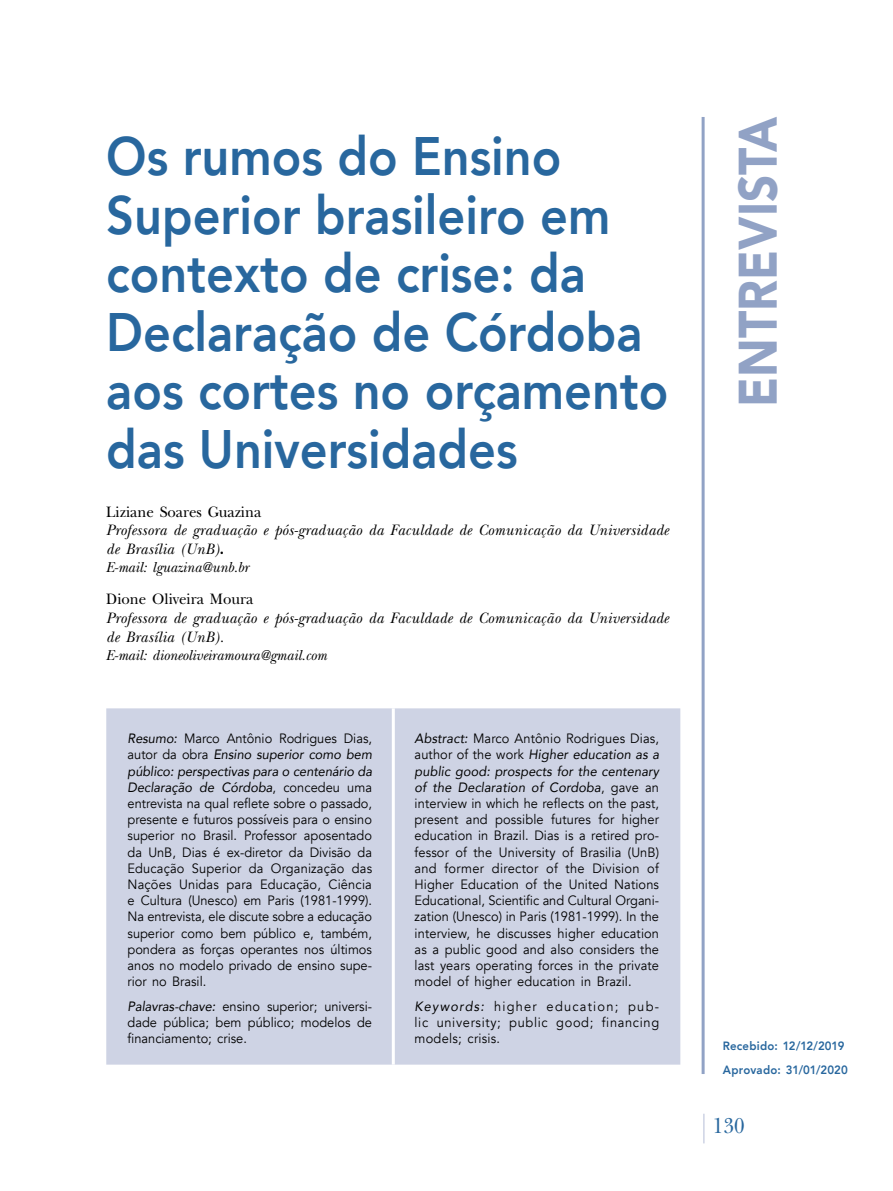
<style>
.page{position:relative;width:893px;height:1191px;background:#fff}
.page>*{position:absolute;margin:0;border:0;box-sizing:border-box;transform-origin:0 0}
.t1{font:800 54px/58.5px "Avenir";color:#28679e;scale:.9 1}
.t2{font:900 54px "Avenir";color:#91a2c5;scale:.88 1}
.t3{font:22.5px "New Baskerville Std";color:#28679e;scale:.9 1}
.t4{font:italic 15.75px/18.9px "New Baskerville Std";letter-spacing:.02em;color:#000;scale:.95 1}
.t5{font:15.75px "New Baskerville Std";color:#000;scale:.95 1}
.t6{font:italic 15px "New Baskerville Std";color:#000;scale:.95 1}
.t7{font:13.5px/16.2px "Avenir";color:#000;text-align:justify;scale:.95 1}
.t8{font:800 12px/24px "Avenir";letter-spacing:.015em;color:#28679e;scale:.95 1}
.s1{font-weight:700;font-style:normal}
.s2{font-style:italic}
</style>
<div class="page">
<hr style="left:702px;top:117px;width:3px;height:957px;background:#91a2c5">
<hr style="left:703px;top:1113px;width:2px;height:30px;background:#ced3e4">
<div style="left:106px;top:708px;width:574px;height:356px;background:#ced3e4"></div>
<hr style="left:392px;top:708px;width:3px;height:356px;background:#fff">
<h1 class="t1" style="left:106px;top:127px;width:626px">Os rumos do Ensino<br>Superior brasileiro em contexto de crise: da<br>Declaração de Córdoba aos cortes no orçamento das Universidades</h1>
<p class="t5" style="left:106px;top:502px;width:165px">Liziane Soares Guazina</p>
<p class="t4" style="left:106px;top:521px;width:593px">Professora de graduação e pós-graduação da Faculdade de Comunicação da Universidade de Brasília (UnB)<span class="s1">.</span></p>
<p class="t6" style="left:106px;top:559px;width:151px">E-mail: lguazina@unb.br</p>
<p class="t5" style="left:106px;top:590px;width:156px">Dione Oliveira Moura</p>
<p class="t4" style="left:106px;top:608px;width:593px">Professora de graduação e pós-graduação da Faculdade de Comunicação da Universidade de Brasília (UnB).</p>
<p class="t6" style="left:106px;top:646px;width:234px">E-mail: dioneoliveiramoura@gmail.com</p>
<p class="t7" style="left:128px;top:730px;width:259px"><span class="s2">Resumo:</span> Marco Antônio Rodrigues Dias, autor da obra <span class="s2">Ensino superior como bem público: perspectivas para o centenário da Declaração de Córdoba</span>, concedeu uma entrevista na qual reflete sobre o passado, presente e futuros possíveis para o ensino superior no Brasil. Professor aposentado da UnB, Dias é ex-diretor da Divisão da Educação Superior da Organização das Nações Unidas para Educação, Ciência e Cultura (Unesco) em Paris (1981-1999).<br>Na entrevista, ele discute sobre a educação superior como bem público e, também, pondera as forças operantes nos últimos anos no modelo privado de ensino supe&shy;rior no Brasil.</p>
<p class="t7" style="left:128px;top:998px;width:259px"><span class="s2">Palavras-chave:</span> ensino superior; universi&shy;dade pública; bem público; modelos de financiamento; crise.</p>
<p class="t7" style="left:415px;top:730px;width:259px"><span class="s2">Abstract:</span> Marco Antônio Rodrigues Dias, author of the work <span class="s2">Higher education as a public good: prospects for the centenary of the Declaration of Cordoba</span>, gave an interview in which he reflects on the past, present and possible futures for higher education in Brazil. Dias is a retired pro&shy;fessor of the University of Brasilia (UnB) and former director of the Division of Higher Education of the United Nations Educational, Scientific and Cultural Organi&shy;zation (Unesco) in Paris (1981-1999). In the interview, he discusses higher education as a public good and also considers the last years operating forces in the private model of higher education in Brazil.</p>
<p class="t7" style="left:415px;top:998px;width:259px"><span class="s2">Keywords:</span> higher education; pub&shy;lic university; public good; financing models; crisis.</p>
<h1 class="t2" style="left:712px;top:407px;width:331px;rotate:-90deg">ENTREVISTA</h1>
<p class="t8" style="left:723px;top:1033px;width:133px">Recebido: 12/12/2019<br>Aprovado: 31/01/2020</p>
<h2 class="t3" style="left:713px;top:1113px;width:37px">130</h2>
</div>
